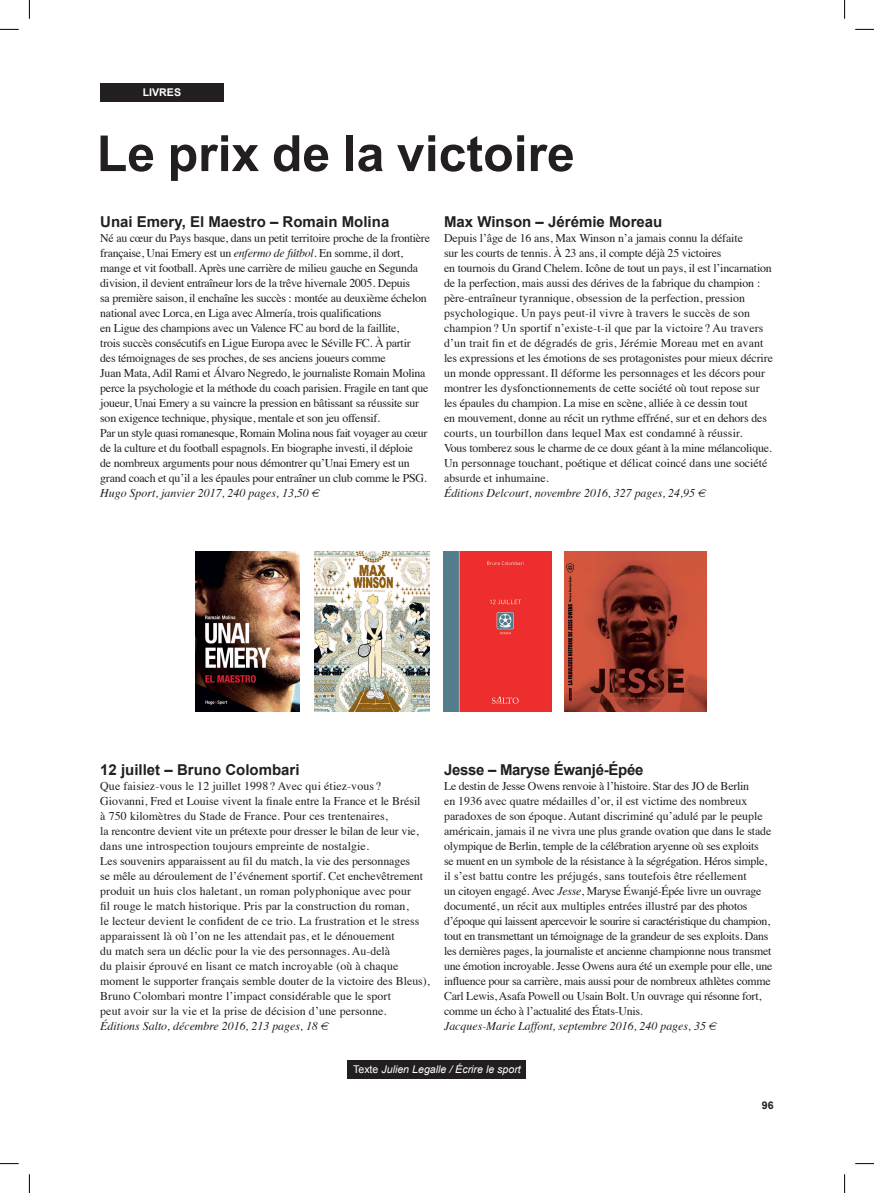
<style>
.page{position:relative;width:874px;height:1193px;background:#fff}
.page>*{position:absolute;margin:0;border:0;box-sizing:border-box;transform-origin:0 0}
.t1{font:700 50px "Arial";color:#231f20}
.t2{font:700 15px "Arial";color:#231f20}
.t3{font:700 15px "Arial";letter-spacing:-.02em;color:#231f20}
.t4{font:11.88px/15px "Times";letter-spacing:-.01em;color:#231f20}
.t5{font:11.88px/15px "Times";letter-spacing:.01em;color:#231f20}
.t6{font:italic 11.88px "Times";color:#231f20}
.t7{font:italic 10.62px "Arial";color:#fff}
.t8{font:700 10.62px "Arial";color:#fff}
.t9{font:700 10.62px "Arial";color:#231f20}
.s1{font-style:italic}
.s2{font-style:normal}
</style>
<div class="page">
<div style="left:348px;top:1060px;width:178px;height:18px;background:#231f20"></div>
<div style="left:100px;top:83px;width:124px;height:18px;background:#231f20"></div>
<img style="left:565px;top:551px;width:141px;height:160px">
<img style="left:314px;top:551px;width:116px;height:160px">
<img style="left:443px;top:551px;width:108px;height:160px">
<img style="left:195px;top:551px;width:104px;height:160px">
<svg style="left:0;top:29px;width:19px;height:1px"></svg>
<svg style="left:855px;top:29px;width:19px;height:1px"></svg>
<svg style="left:0;top:1163px;width:19px;height:1px"></svg>
<svg style="left:855px;top:1163px;width:19px;height:1px"></svg>
<svg style="left:29px;top:0;width:1px;height:19px"></svg>
<svg style="left:29px;top:1174px;width:1px;height:19px"></svg>
<svg style="left:844px;top:0;width:1px;height:19px"></svg>
<svg style="left:844px;top:1174px;width:1px;height:19px"></svg>
<p class="t8" style="left:143px;top:85px;width:40px">LIVRES</p>
<h1 class="t1" style="left:97px;top:120px;width:479px">Le prix de la victoire</h1>
<p class="t2" style="left:100px;top:212px;width:290px">Unai Emery, El Maestro – Romain Molina</p>
<p class="t4" style="left:100px;top:230px;width:331px">Né au cœur du Pays basque, dans un petit territoire proche de la frontière française, Unai Emery est un <span class="s1">enfermo de fútbol</span>. En somme, il dort, mange et vit football. Après une carrière de milieu gauche en Segunda division, il devient entraîneur lors de la trêve hivernale 2005. Depuis<br>sa première saison, il enchaîne les succès : montée au deuxième échelon national avec Lorca, en Liga avec Almería, trois qualifications<br>en Ligue des champions avec un Valence FC au bord de la faillite,<br>trois succès consécutifs en Ligue Europa avec le Séville FC. À partir<br>des témoignages de ses proches, de ses anciens joueurs comme<br>Juan Mata, Adil Rami et Álvaro Negredo, le journaliste Romain Molina perce la psychologie et la méthode du coach parisien. Fragile en tant que joueur, Unai Emery a su vaincre la pression en bâtissant sa réussite sur son exigence technique, physique, mentale et son jeu offensif.<br>Par un style quasi romanesque, Romain Molina nous fait voyager au cœur de la culture et du football espagnols. En biographe investi, il déploie<br>de nombreux arguments pour nous démontrer qu’Unai Emery est un grand coach et qu’il a les épaules pour entraîner un club comme le PSG.</p>
<p class="t6" style="left:100px;top:483px;width:222px">Hugo Sport, janvier 2017, 240 pages, 13,50 €</p>
<p class="t2" style="left:444px;top:212px;width:220px">Max Winson – Jérémie Moreau</p>
<p class="t4" style="left:444px;top:230px;width:330px">Depuis l’âge de 16 ans, Max Winson n’a jamais connu la défaite<br>sur les courts de tennis. À 23 ans, il compte déjà 25 victoires<br>en tournois du Grand Chelem. Icône de tout un pays, il est l’incarnation de la perfection, mais aussi des dérives de la fabrique du champion : père-entraîneur tyrannique, obsession de la perfection, pression psychologique. Un pays peut-il vivre à travers le succès de son champion ? Un sportif n’existe-t-il que par la victoire ? Au travers d’un trait fin et de dégradés de gris, Jérémie Moreau met en avant les expressions et les émotions de ses protagonistes pour mieux décrire un monde oppressant. Il déforme les personnages et les décors pour montrer les dysfonctionnements de cette société où tout repose sur les épaules du champion. La mise en scène, alliée à ce dessin tout<br>en mouvement, donne au récit un rythme effréné, sur et en dehors des courts, un tourbillon dans lequel Max est condamné à réussir.<br>Vous tomberez sous le charme de ce doux géant à la mine mélancolique.<br>Un personnage touchant, poétique et délicat coincé dans une société absurde et inhumaine.</p>
<p class="t6" style="left:444px;top:483px;width:264px">Éditions Delcourt, novembre 2016, 327 pages, 24,95 €</p>
<p class="t2" style="left:100px;top:759px;width:201px">12 juillet – Bruno Colombari</p>
<p class="t5" style="left:100px;top:777px;width:331px">Que faisiez-vous le 12 juillet 1998 ? Avec qui étiez-vous ?<br>Giovanni, Fred et Louise vivent la finale entre la France et le Brésil<br>à 750 kilomètres du Stade de France. Pour ces trentenaires,<br>la rencontre devient vite un prétexte pour dresser le bilan de leur vie, dans une introspection toujours empreinte de nostalgie.<br>Les souvenirs apparaissent au fil du match, la vie des personnages<br>se mêle au déroulement de l’événement sportif. Cet enchevêtrement produit un huis clos haletant, un roman polyphonique avec pour<br>fil rouge le match historique. Pris par la construction du roman,<br>le lecteur devient le confident de ce trio. La frustration et le stress apparaissent là où l’on ne les attendait pas, et le dénouement<br>du match sera un déclic pour la vie des personnages. Au-delà<br>du plaisir éprouvé en lisant ce match incroyable (où à chaque moment le supporter français semble douter de la victoire des Bleus), Bruno Colombari montre l’impact considérable que le sport<br>peut avoir sur la vie et la prise de décision d’une personne.</p>
<p class="t6" style="left:100px;top:1015px;width:231px">Éditions Salto, décembre 2016, 213 pages, 18 €</p>
<p class="t3" style="left:444px;top:759px;width:201px">Jesse – Maryse Éwanjé-Épée</p>
<p class="t4" style="left:444px;top:777px;width:330px">Le destin de Jesse Owens renvoie à l’histoire. Star des JO de Berlin<br>en 1936 avec quatre médailles d’or, il est victime des nombreux paradoxes de son époque. Autant discriminé qu’adulé par le peuple américain, jamais il ne vivra une plus grande ovation que dans le stade olympique de Berlin, temple de la célébration aryenne où ses exploits<br>se muent en un symbole de la résistance à la ségrégation. Héros simple, il s’est battu contre les préjugés, sans toutefois être réellement<br>un citoyen engagé. Avec <span class="s1">Jesse</span>, Maryse Éwanjé-Épée livre un ouvrage documenté, un récit aux multiples entrées illustré par des photos d’époque qui laissent apercevoir le sourire si caractéristique du champion, tout en transmettant un témoignage de la grandeur de ses exploits. Dans les dernières pages, la journaliste et ancienne championne nous transmet une émotion incroyable. Jesse Owens aura été un exemple pour elle, une influence pour sa carrière, mais aussi pour de nombreux athlètes comme Carl Lewis, Asafa Powell ou Usain Bolt. Un ouvrage qui résonne fort, comme un écho à l’actualité des États-Unis.</p>
<p class="t6" style="left:444px;top:1015px;width:275px">Jacques-Marie Laffont, septembre 2016, 240 pages, 35 €</p>
<p class="t7" style="left:353px;top:1062px;width:169px"><span class="s2">Texte</span> Julien Legalle / Écrire le sport</p>
<p class="t9" style="left:761px;top:1098px;width:14px">96</p>
</div>
